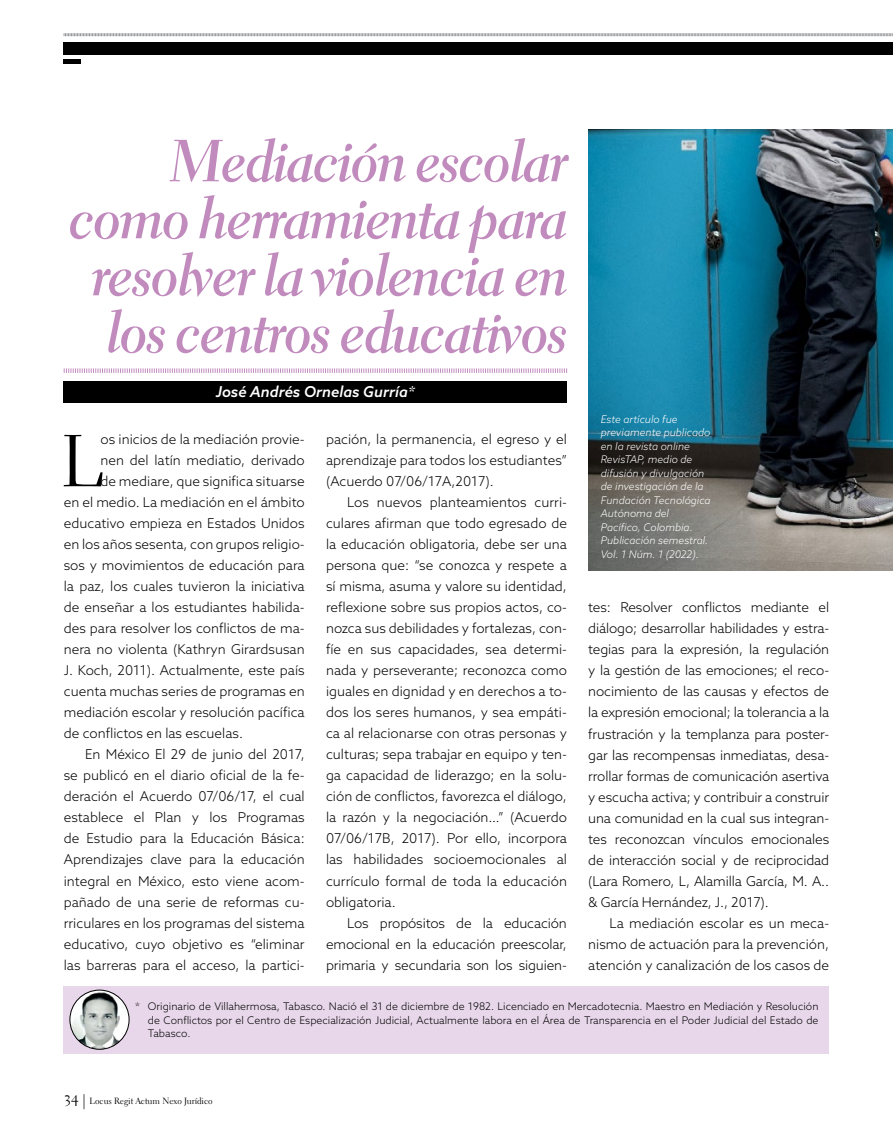
<style>
.page{position:relative;width:893px;height:1148px;background:#fff}
.page>*{position:absolute;margin:0;border:0;box-sizing:border-box;transform-origin:0 0}
.t1{font:74.25px "Electra LH Display";color:#000}
.t2{font:60px/57px "Electra LH Bold Cursive Display";color:#c18bbe;text-align:right}
.t3{font:italic 500 15px "Azo Sans";color:#fff}
.t4{font:300 13.5px/21px "Azo Sans";color:#000;text-align:justify}
.t5{font:300 10.5px/13.5px "Azo Sans";color:#000;text-align:justify}
.t6{font:italic 300 10.5px/13.5px "Azo Sans";color:#fff}
.t7{font:9px "Electra LH";color:#000}
.s1{font-size:15px}
</style>
<div class="page">
<div style="left:64px;top:43px;width:829px;height:12px;background:#000"></div>
<svg style="left:63px;top:33px;width:830px;height:4px"></svg>
<hr style="left:64px;top:60px;width:17px;height:4px;background:#000">
<div style="left:64px;top:381px;width:503px;height:21px;background:#000"></div>
<div style="left:64px;top:986px;width:765px;height:67px;background:#e8d7ea"></div>
<img style="left:70px;top:990px;width:59px;height:59px;border-radius:29px">
<div style="left:70px;top:989px;width:59px;height:60px;border:1px solid #000;border-radius:50%"></div>
<svg style="left:63px;top:368px;width:504px;height:5px"></svg>
<img style="left:588px;top:129px;width:305px;height:441px">
<h2 class="t2" style="left:70px;top:133px;width:499px">Mediación escolar como herramienta para resolver la violencia en los centros educativos</h2>
<p class="t3" style="left:216px;top:382px;width:200px">José Andrés Ornelas Gurría*</p>
<h1 class="t1" style="left:62px;top:417px;width:41px">L</h1>
<p class="t4" style="left:101px;top:429px;width:206px">os inicios de la mediación provie-</p>
<p class="t6" style="left:601px;top:412px;width:111px">Este artículo fue previamente publicado en la revista online<br>RevisTAP, medio de difusión y divulgación de investigación de la<br>Fundación Tecnológica<br>Autónoma del<br>Pacífico, Colombia.<br>Publicación semestral.<br>Vol. 1 Núm. 1 (2022).</p>
<p class="t4" style="left:326px;top:429px;width:242px">pación, la permanencia, el egreso y el aprendizaje para todos los estudiantes” (Acuerdo 07/06/17A,2017).</p>
<p class="t4" style="left:326px;top:492px;width:242px;text-indent:21px">Los nuevos planteamientos curri&shy;culares afirman que todo egresado de la educación obligatoria, debe ser una persona que: “se conozca y respete a sí misma, asuma y valore su identidad, reflexione sobre sus propios actos, co&shy;nozca sus debilidades y fortalezas, con&shy;fíe en sus capacidades, sea determi&shy;nada y perseverante; reconozca como iguales en dignidad y en derechos a to&shy;dos los seres humanos, y sea empáti&shy;ca al relacionarse con otras personas y culturas; sepa trabajar en equipo y ten&shy;ga capacidad de liderazgo; en la solu&shy;ción de conflictos, favorezca el diálogo, la razón y la negociación…” (Acuerdo 07/06/17B, 2017). Por ello, incorpora las habilidades socioemocionales al currículo formal de toda la educación obligatoria.</p>
<p class="t4" style="left:326px;top:912px;width:242px;text-indent:21px">Los propósitos de la educación emocional en la educación preescolar, primaria y secundaria son los siguien-</p>
<p class="t4" style="left:101px;top:450px;width:206px">nen del latín mediatio, derivado</p>
<p class="t4" style="left:101px;top:471px;width:206px">de mediare, que significa situarse</p>
<p class="t4" style="left:64px;top:492px;width:242px">en el medio. La mediación en el ámbito</p>
<p class="t4" style="left:64px;top:513px;width:242px">educativo empieza en Estados Unidos</p>
<p class="t4" style="left:64px;top:534px;width:242px">en los años sesenta, con grupos religio-</p>
<p class="t4" style="left:64px;top:555px;width:242px">sos y movimientos de educación para</p>
<p class="t4" style="left:64px;top:576px;width:242px">la paz, los cuales tuvieron la iniciativa</p>
<p class="t4" style="left:64px;top:597px;width:242px">de enseñar a los estudiantes habilida-</p>
<p class="t4" style="left:64px;top:618px;width:242px">des para resolver los conflictos de ma-</p>
<p class="t4" style="left:64px;top:639px;width:242px">nera no violenta (Kathryn Girardsusan</p>
<p class="t4" style="left:64px;top:660px;width:242px">J. Koch, 2011). Actualmente, este país</p>
<p class="t4" style="left:64px;top:681px;width:242px">cuenta muchas series de programas en</p>
<p class="t4" style="left:64px;top:702px;width:242px">mediación escolar y resolución pacífica</p>
<p class="t4" style="left:64px;top:723px;width:181px">de conflictos en las escuelas.</p>
<p class="t4" style="left:85px;top:744px;width:221px">En México El 29 de junio del 2017,</p>
<p class="t4" style="left:64px;top:765px;width:242px">se publicó en el diario oficial de la fe-</p>
<p class="t4" style="left:64px;top:786px;width:242px">deración el Acuerdo 07/06/17, el cual</p>
<p class="t4" style="left:64px;top:807px;width:242px">establece el Plan y los Programas</p>
<p class="t4" style="left:64px;top:828px;width:242px">de Estudio para la Educación Básica:</p>
<p class="t4" style="left:64px;top:849px;width:242px">Aprendizajes clave para la educación</p>
<p class="t4" style="left:64px;top:870px;width:242px">integral en México, esto viene acom-</p>
<p class="t4" style="left:64px;top:891px;width:242px">pañado de una serie de reformas cu-</p>
<p class="t4" style="left:64px;top:912px;width:242px">rriculares en los programas del sistema</p>
<p class="t4" style="left:64px;top:933px;width:242px">educativo, cuyo objetivo es “eliminar</p>
<p class="t4" style="left:64px;top:954px;width:242px">las barreras para el acceso, la partici-</p>
<p class="t5" style="left:148px;top:999px;width:672px;text-indent:-13px">* Originario de Villahermosa, Tabasco. Nació el 31 de diciembre de 1982. Licenciado en Mercadotecnia. Maestro en Mediación y Resolución de Conflictos por el Centro de Especialización Judicial, Actualmente labora en el Área de Transparencia en el Poder Judicial del Estado de Tabasco.</p>
<p class="t4" style="left:588px;top:597px;width:242px">tes: Resolver conflictos mediante el diálogo; desarrollar habilidades y estra&shy;tegias para la expresión, la regulación y la gestión de las emociones; el reco&shy;nocimiento de las causas y efectos de la expresión emocional; la tolerancia a la frustración y la templanza para poster&shy;gar las recompensas inmediatas, desa&shy;rrollar formas de comunicación asertiva y escucha activa; y contribuir a construir una comunidad en la cual sus integran&shy;tes reconozcan vínculos emocionales de interacción social y de reciprocidad (Lara Romero, L, Alamilla García, M. A.. &amp; García Hernández, J., 2017).</p>
<p class="t4" style="left:588px;top:912px;width:242px;text-indent:21px">La mediación escolar es un meca&shy;nismo de actuación para la prevención, atención y canalización de los casos de</p>
<p class="t7" style="left:64px;top:1095px;width:151px"><span class="s1">34 |</span> Locus Regit Actum Nexo Jurídico</p>
</div>
